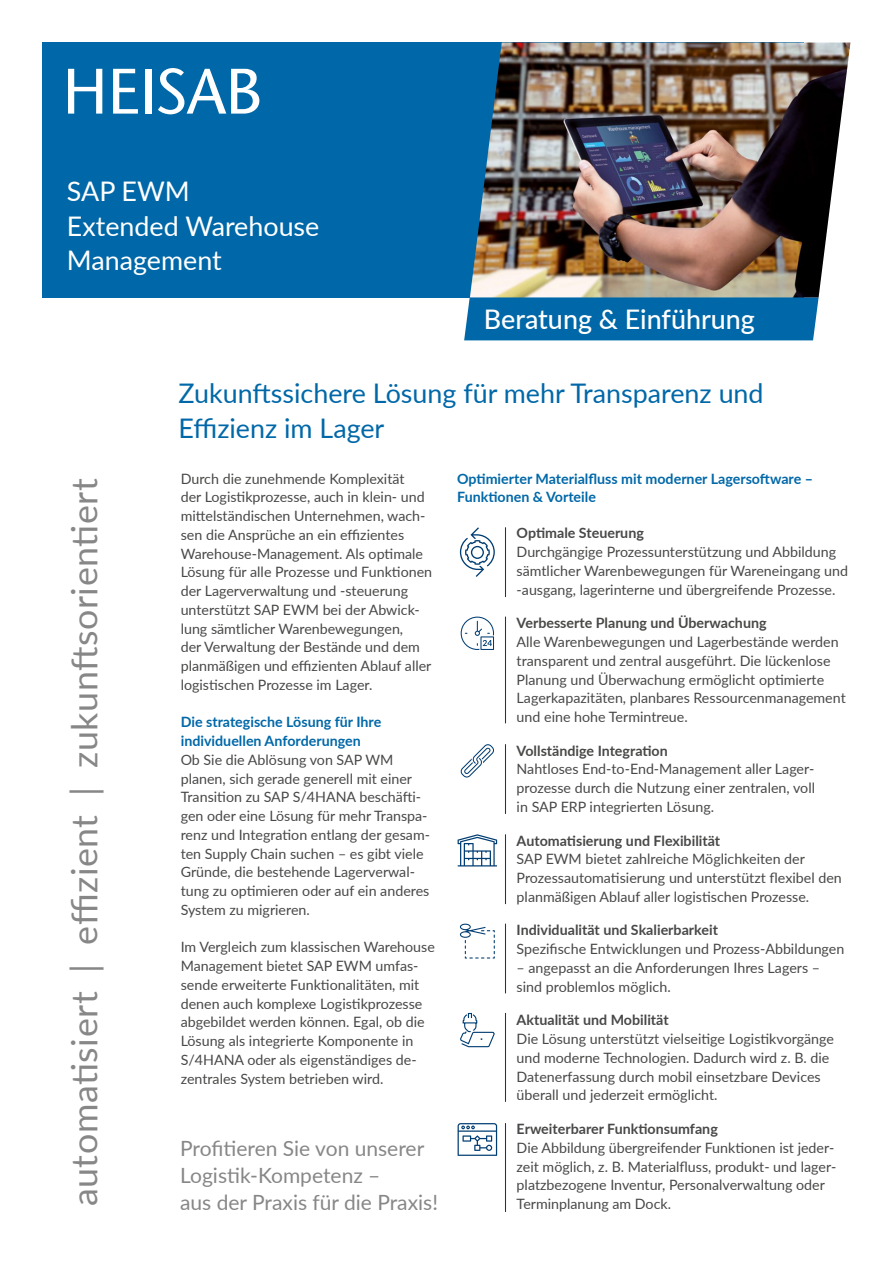
<style>
.page{position:relative;width:893px;height:1263px;background:#fff}
.page>*{position:absolute;margin:0;border:0;box-sizing:border-box;transform-origin:0 0}
.t1{font:36px "Lato";letter-spacing:.015em;color:#868786}
.t2{font:27px/34.5px "Lato";color:#0068a8}
.t3{font:27px/34.5px "Lato";color:#fff}
.t4{font:500 27px "Lato";color:#fff}
.t5{font:21px/27px "Lato";color:#868786}
.t6{font:14.25px/18.8px "Lato";color:#484847}
.t7{font:700 14.25px "Lato";color:#484847}
.t8{font:700 14.25px/18.8px "Lato";color:#0068a8}
</style>
<div class="page">
<div style="left:43px;top:43px;width:761px;height:255px;background:#0068a8"></div>
<img style="left:470px;top:43px;width:380px;height:255px">
<svg style="left:68px;top:69px;width:34px;height:45px"></svg>
<svg style="left:113px;top:69px;width:25px;height:45px"></svg>
<div style="left:145px;top:69px;width:6px;height:45px;background:#fff"></div>
<svg style="left:158px;top:68px;width:101px;height:46px"></svg>
<svg style="left:461px;top:617px;width:33px;height:33px"></svg>
<svg style="left:460px;top:744px;width:34px;height:33px"></svg>
<hr style="left:505px;top:527px;width:1px;height:70px;background:#003d72">
<hr style="left:505px;top:617px;width:1px;height:106px;background:#003d72">
<hr style="left:505px;top:744px;width:1px;height:70px;background:#003d72">
<hr style="left:505px;top:834px;width:1px;height:70px;background:#003d72">
<hr style="left:505px;top:924px;width:1px;height:69px;background:#003d72">
<hr style="left:505px;top:1013px;width:1px;height:89px;background:#003d72">
<hr style="left:505px;top:1123px;width:1px;height:89px;background:#003d72">
<svg style="left:460px;top:924px;width:35px;height:34px"></svg>
<div style="left:464px;top:298px;width:355px;height:42px;background:#0068a8"></div>
<svg style="left:460px;top:527px;width:35px;height:50px"></svg>
<svg style="left:460px;top:1012px;width:35px;height:36px"></svg>
<svg style="left:458px;top:834px;width:39px;height:32px"></svg>
<svg style="left:458px;top:1123px;width:39px;height:33px"></svg>
<h2 class="t3" style="left:67px;top:173px;width:254px">SAP EWM<br>Extended Warehouse<br>Management</h2>
<h2 class="t4" style="left:484px;top:299px;width:273px">Beratung &amp; Einführung</h2>
<h1 class="t1" style="left:59px;top:1206px;width:730px;rotate:-90deg">automatisiert | effizient | zukunftsorientiert</h1>
<h2 class="t2" style="left:179px;top:375px;width:587px">Zukunftssichere Lösung für mehr Transparenz und<br>Effizienz im Lager</h2>
<p class="t6" style="left:181px;top:468px;width:253px">Durch die zunehmende Komplexität<br>der Logistikprozesse, auch in klein- und mittelständischen Unternehmen, wach&shy;sen die Ansprüche an ein effizientes Warehouse-Management. Als optimale Lösung für alle Prozesse und Funktionen der Lagerverwaltung und -steuerung unterstützt SAP EWM bei der Abwick&shy;lung sämtlicher Warenbewegungen,<br>der Verwaltung der Bestände und dem planmäßigen und effizienten Ablauf aller logistischen Prozesse im Lager.</p>
<p class="t8" style="left:181px;top:712px;width:202px">Die strategische Lösung für Ihre individuellen Anforderungen</p>
<p class="t6" style="left:181px;top:750px;width:251px">Ob Sie die Ablösung von SAP WM planen, sich gerade generell mit einer Transition zu SAP S/4HANA beschäfti&shy;gen oder eine Lösung für mehr Transpa&shy;renz und Integration entlang der gesam&shy;ten Supply Chain suchen – es gibt viele Gründe, die bestehende Lagerverwal&shy;tung zu optimieren oder auf ein anderes System zu migrieren.</p>
<p class="t6" style="left:181px;top:937px;width:256px">Im Vergleich zum klassischen Warehouse Management bietet SAP EWM umfas&shy;sende erweiterte Funktionalitäten, mit denen auch komplexe Logistikprozesse abgebildet werden können. Egal, ob die Lösung als integrierte Komponente in S/4HANA oder als eigenständiges de&shy;zentrales System betrieben wird.</p>
<h3 class="t5" style="left:180px;top:1134px;width:259px">Profitieren Sie von unserer<br>Logistik-Kompetenz –<br>aus der Praxis für die Praxis!</h3>
<p class="t8" style="left:457px;top:469px;width:357px;line-height:18px">Optimierter Materialfluss mit moderner Lagersoftware –<br>Funktionen &amp; Vorteile</p>
<p class="t7" style="left:517px;top:523px;width:129px">Optimale Steuerung</p>
<p class="t6" style="left:517px;top:542px;width:333px">Durchgängige Prozessunterstützung und Abbildung sämtlicher Warenbewegungen für Wareneingang und -ausgang, lagerinterne und übergreifende Prozesse.</p>
<p class="t7" style="left:517px;top:613px;width:251px">Verbesserte Planung und Überwachung</p>
<p class="t6" style="left:517px;top:632px;width:331px">Alle Warenbewegungen und Lagerbestände werden transparent und zentral ausgeführt. Die lückenlose Planung und Überwachung ermöglicht optimierte Lagerkapazitäten, planbares Ressourcenmanagement und eine hohe Termintreue.</p>
<p class="t7" style="left:517px;top:740px;width:153px">Vollständige Integration</p>
<p class="t6" style="left:517px;top:759px;width:300px">Nahtloses End-to-End-Management aller Lager&shy;prozesse durch die Nutzung einer zentralen, voll in SAP ERP integrierten Lösung.</p>
<p class="t7" style="left:517px;top:830px;width:205px">Automatisierung und Flexibilität</p>
<p class="t6" style="left:517px;top:849px;width:327px">SAP EWM bietet zahlreiche Möglichkeiten der<br>Prozessautomatisierung und unterstützt flexibel den planmäßigen Ablauf aller logistischen Prozesse.</p>
<p class="t7" style="left:517px;top:920px;width:203px">Individualität und Skalierbarkeit</p>
<p class="t6" style="left:517px;top:939px;width:329px">Spezifische Entwicklungen und Prozess-Abbildungen</p>
<p class="t6" style="left:517px;top:958px;width:305px">– angepasst an die Anforderungen Ihres Lagers – sind problemlos möglich.</p>
<p class="t7" style="left:517px;top:1010px;width:154px">Aktualität und Mobilität</p>
<p class="t6" style="left:517px;top:1029px;width:319px">Die Lösung unterstützt vielseitige Logistikvorgänge und moderne Technologien. Dadurch wird z. B. die Datenerfassung durch mobil einsetzbare Devices überall und jederzeit ermöglicht.</p>
<p class="t7" style="left:517px;top:1118px;width:203px">Erweiterbarer Funktionsumfang</p>
<p class="t6" style="left:517px;top:1137px;width:321px">Die Abbildung übergreifender Funktionen ist jeder&shy;zeit möglich, z. B. Materialfluss, produkt- und lager&shy;platzbezogene Inventur, Personalverwaltung oder Terminplanung am Dock.</p>
</div>
